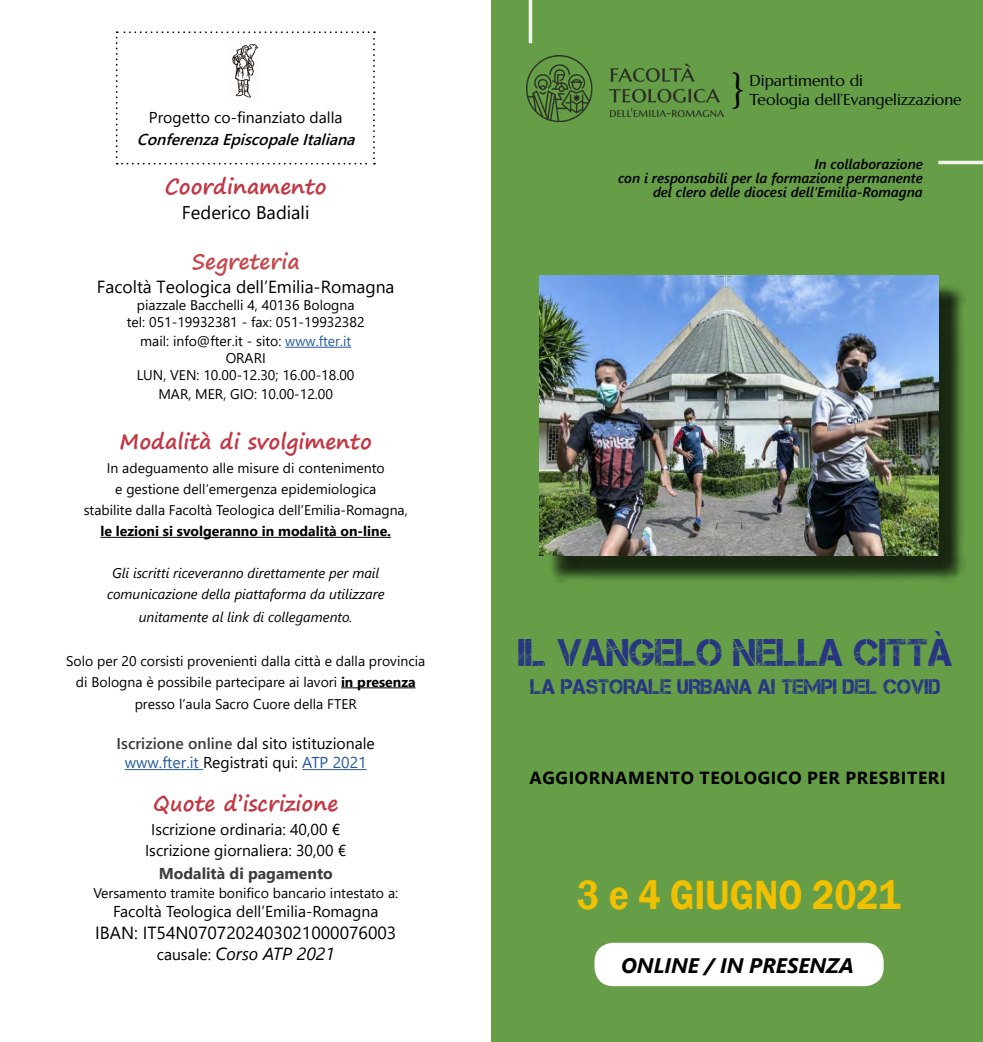
<style>
.page{position:relative;width:983px;height:1042px;background:#fff}
.page>*{position:absolute;margin:0;border:0;box-sizing:border-box;transform-origin:0 0}
.t1{font:600 42px "Franklin Gothic";color:#f1c000;scale:.9 1}
.t2{font:42px "Minion Pro";color:#000}
.t3{font:38.5px "Captureit";color:#283583}
.t4{font:700 21px "Segoe Print";color:#c23743}
.t5{font:21px "Captureit";color:#283583}
.t6{font:italic 700 21px "Segoe UI";color:#000}
.t7{font:700 21px "Segoe Print";color:#c6474d}
.t8{font:18.38px "Segoe UI";color:#000}
.t9{font:17.5px/21px "Segoe UI";color:#000;text-align:center}
.t10{font:700 17.5px "Segoe UI";letter-spacing:.035em;color:#000}
.t11{font:15.75px/18.9px "Segoe UI";color:#000;text-align:center}
.t12{font:15.75px/18.9px "Marcellus";color:#000}
.t13{font:italic 600 15.75px "Segoe UI";color:#000}
.t14{font:700 15.75px "Segoe UI";color:#3c3c3b}
.t15{font:14px/16.8px "Segoe UI";color:#000;text-align:center}
.t16{font:italic 14px/21px "Segoe UI";color:#000;text-align:center}
.t17{font:italic 600 14px/14px "Segoe UI";color:#000;text-align:right}
.t18{font:700 14px "Segoe UI";color:#000}
.s1{color:#275b9b}
.s2{font-weight:700}
.s3{font-weight:600;color:#3c3c3b}
.s4{font-size:15.75px}
.s5{font-style:italic}
</style>
<div class="page">
<div style="left:491px;top:0;width:491px;height:1042px;background:#659e46"></div>
<svg style="left:116px;top:31px;width:259px;height:134px"></svg>
<div style="left:594px;top:943px;width:289px;height:43px;background:#fff;border-radius:19px"></div>
<hr style="left:285px;top:347px;width:66px;height:1px;background:#275b9b">
<hr style="left:100px;top:537px;width:291px;height:1px;background:#000">
<hr style="left:341px;top:687px;width:74px;height:1px;background:#000">
<hr style="left:125px;top:769px;width:78px;height:1px;background:#275b9b">
<hr style="left:302px;top:769px;width:64px;height:1px;background:#275b9b">
<img style="left:227px;top:41px;width:37px;height:60px">
<svg style="left:528px;top:0;width:4px;height:43px"></svg>
<hr style="left:938px;top:161px;width:44px;height:3px;background:#fff">
<img style="left:526px;top:56px;width:197px;height:66px">
<div style="left:547px;top:283px;width:418px;height:299px;background:#000;opacity:.75"></div>
<img style="left:539px;top:275px;width:399px;height:281px">
<p class="t11" style="left:149px;top:106px;width:195px">Progetto co-finanziato dalla</p>
<p class="t13" style="left:137px;top:124px;width:226px">ConferenzaEpiscopaleItaliana</p>
<h3 class="t4" style="left:165px;top:168px;width:163px">Coordinamento</h3>
<h3 class="t8" style="left:182px;top:195px;width:129px">Federico Badiali</h3>
<h3 class="t7" style="left:192px;top:242px;width:109px">Segreteria</h3>
<p class="t9" style="left:97px;top:275px;width:299px">Facoltà Teologica dell’Emilia-Romagna</p>
<p class="t15" style="left:127px;top:295px;width:239px">piazzale Bacchelli 4, 40136 Bologna tel: 051-19932381 - fax: 051-19932382</p>
<p class="t15" style="left:137px;top:331px;width:219px">mail: info@fter.it - sito: <span class="s1">www.fter.it<br></span>ORARI<br>LUN, VEN: 10.00-12.30; 16.00-18.00</p>
<p class="t15" style="left:158px;top:384px;width:176px">MAR, MER, GIO: 10.00-12.00</p>
<h3 class="t4" style="left:120px;top:422px;width:254px">Modalità di svolgimento</h3>
<p class="t15" style="left:84px;top:456px;width:325px;line-height:21px">In adeguamento alle misure di contenimento<br>e gestione dell’emergenza epidemiologica<br>stabilite dalla Facoltà Teologica dell’Emilia-Romagna,</p>
<p class="t18" style="left:100px;top:518px;width:292px">le lezioni si svolgeranno in modalità on-line.</p>
<p class="t16" style="left:107px;top:560px;width:279px">Gli iscritti riceveranno direttamente per mail comunicazione della piattaforma da utilizzare</p>
<p class="t16" style="left:139px;top:604px;width:215px">unitamente al link di collegamento.</p>
<p class="t15" style="left:66px;top:649px;width:360px;line-height:21px">Solo per 20 corsisti provenienti dalla città e dalla provincia di Bologna è possibile partecipare ai lavori <span class="s2">in presenza</span></p>
<p class="t15" style="left:135px;top:695px;width:224px">presso l’aula Sacro Cuore della FTER</p>
<p class="t11" style="left:117px;top:733px;width:259px"><span class="s3">Iscrizione online</span> dal sito istituzionale <span class="s1">www.fter.it</span> Registrati qui: <span class="s1">ATP 2021</span></p>
<h3 class="t4" style="left:153px;top:784px;width:186px">Quote d’iscrizione</h3>
<p class="t11" style="left:145px;top:817px;width:203px;line-height:21px">Iscrizione ordinaria: 40,00 €<br>Iscrizione giornaliera: 30,00 €</p>
<p class="t14" style="left:159px;top:859px;width:175px">Modalità di pagamento</p>
<p class="t15" style="left:93px;top:883px;width:306px">Versamento tramite bonifico bancario intestato a:</p>
<p class="t11" style="left:113px;top:900px;width:267px">Facoltà Teologica dell’Emilia-Romagna</p>
<p class="t9" style="left:95px;top:921px;width:302px">IBAN: IT54N0707202403021000076003 <span class="s4">causale:</span> <span class="s5">Corso ATP 2021</span></p>
<h1 class="t2" style="left:730px;top:61px;width:16px">}</h1>
<p class="t12" style="left:749px;top:71px;width:214px">Dipartimento di<br>Teologia dell’Evangelizzazione</p>
<p class="t17" style="left:618px;top:155px;width:306px">In collaborazione<br>con i responsabili per la formazione permanente del clero delle diocesi dell’Emilia-Romagna</p>
<h2 class="t3" style="left:518px;top:631px;width:435px">IL VANGELO NELLA CITTÀ</h2>
<h3 class="t5" style="left:530px;top:675px;width:411px">LA PASTORALE URBANA AI TEMPI DEL COVID</h3>
<p class="t10" style="left:529px;top:761px;width:417px">AGGIORNAMENTO TEOLOGICO PER PRESBITERI</p>
<h1 class="t1" style="left:577px;top:869px;width:361px">3 e 4 GIUGNO 2021</h1>
<h3 class="t6" style="left:621px;top:945px;width:234px">ONLINE / IN PRESENZA</h3>
</div>
